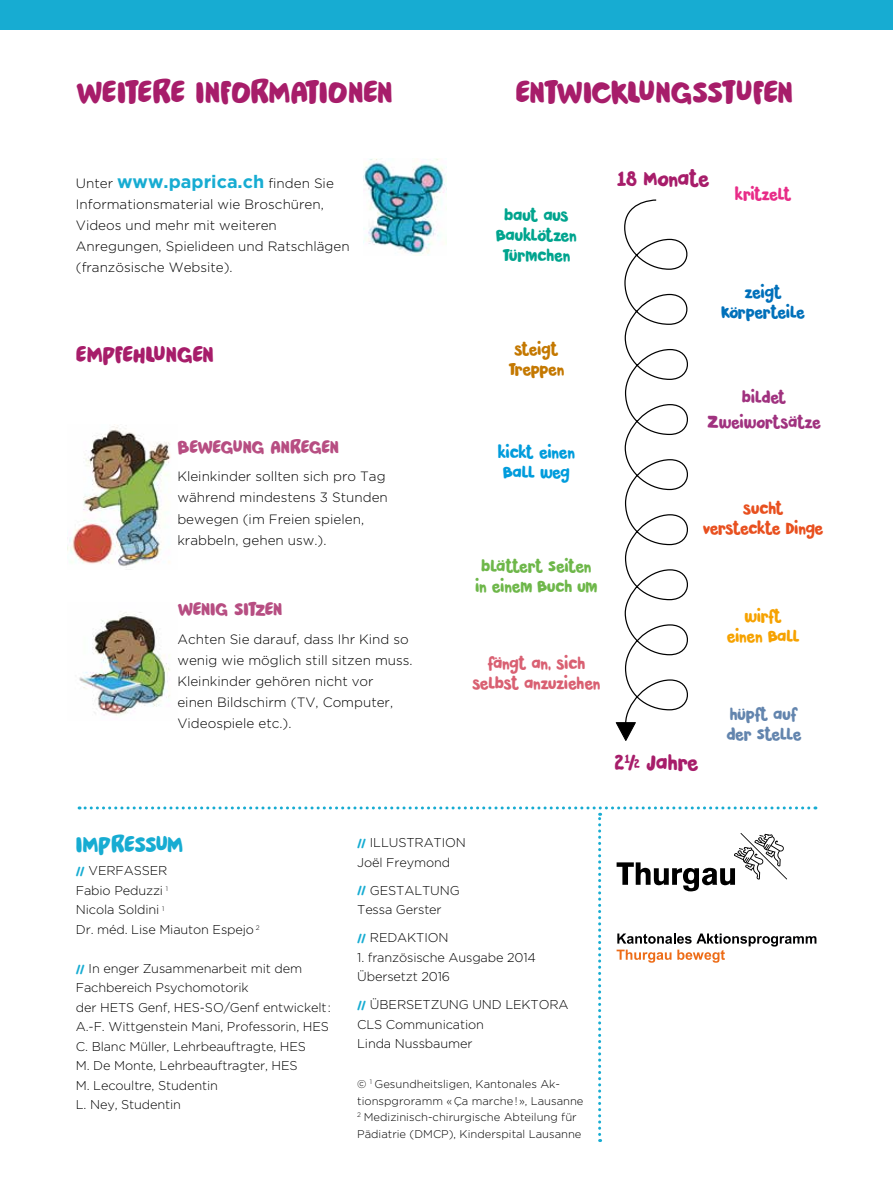
<style>
.page{position:relative;width:893px;height:1191px;background:#fff}
.page>*{position:absolute;margin:0;border:0;box-sizing:border-box;transform-origin:0 0}
.t1{font:33px "Pardesi";letter-spacing:-.03em;color:#a71d6a}
.t2{font:24px "Pardesi";letter-spacing:-.025em;color:#a71d6a}
.t3{font:24px "Pardesi";letter-spacing:-.03em;color:#17acd2}
.t4{font:21px "Pardesi";letter-spacing:-.03em;color:#a71d6a}
.t5{font:19.5px "Pardesi";letter-spacing:-.025em;color:#b74e82}
.t6{font:16.5px/19.8px "Pardesi";letter-spacing:-.03em;color:#d96072;text-align:center}
.t7{font:16.5px/19.8px "Pardesi";letter-spacing:-.03em;color:#6eb74a;text-align:center}
.t8{font:16.5px/19.8px "Pardesi";letter-spacing:-.03em;color:#00a48e;text-align:center}
.t9{font:16.5px/19.8px "Pardesi";letter-spacing:-.03em;color:#e8501f;text-align:center}
.t10{font:16.5px/25.2px "Pardesi";letter-spacing:-.03em;color:#a0327f;text-align:center}
.t11{font:16.5px/19.8px "Pardesi";letter-spacing:-.03em;color:#6385ae}
.t12{font:16.5px/19.8px "Pardesi";letter-spacing:-.03em;color:#009cdc;text-align:center}
.t13{font:16.5px/19.8px "Pardesi";letter-spacing:-.035em;color:#0070ba;text-align:center}
.t14{font:16.5px/19.8px "Pardesi";letter-spacing:-.03em;color:#f6a200;text-align:center}
.t15{font:16.5px/19.8px "Pardesi";letter-spacing:-.04em;color:#c47800;text-align:center}
.t16{font:16.5px "Pardesi";letter-spacing:-.05em;color:#e82c88}
.t17{font:300 13.5px/21px "Gotham";color:#000}
.t18{font:300 12.75px/19.5px "Gotham";letter-spacing:-.01em;color:#000}
.t19{font:300 11.25px/16.5px "Gotham";color:#000}
.s1{font-weight:700;font-size:18px;color:#17acd2}
.s2{font-size:21px}
.s3{font-size:12.3px}
.s4{font-family:"Pardesi";font-weight:400;color:#17acd2}
</style>
<div class="page">
<div style="left:0;top:0;width:893px;height:30px;background:#17acd2"></div>
<img style="left:68px;top:424px;width:103px;height:144px">
<img style="left:79px;top:612px;width:91px;height:104px">
<img style="left:363px;top:159px;width:83px;height:95px">
<svg style="left:616px;top:199px;width:72px;height:542px"></svg>
<svg style="left:79px;top:806px;width:737px;height:336px"></svg>
<h1 class="t1" style="left:76px;top:68px;width:318px">WEITERE INFORMATIONEN</h1>
<p class="t17" style="left:76px;top:173px;width:275px">Unter <span class="s1">www.paprica.ch</span> finden Sie Informationsmaterial wie Broschüren, Videos und mehr mit weiteren Anregungen, Spielideen und Ratschlägen (französische Website).</p>
<h2 class="t2" style="left:76px;top:337px;width:140px">EMPFEHLUNGEN</h2>
<h3 class="t5" style="left:177px;top:433px;width:163px">BEWEGUNG ANREGEN</h3>
<p class="t17" style="left:177px;top:466px;width:212px">Kleinkinder sollten sich pro Tag während mindestens 3 Stunden bewegen (im Freien spielen, krabbeln, gehen usw.).</p>
<h3 class="t5" style="left:177px;top:594px;width:106px">WENIG SITZEN</h3>
<p class="t17" style="left:177px;top:628px;width:237px">Achten Sie darauf, dass Ihr Kind so wenig wie möglich still sitzen muss.<br>Kleinkinder gehören nicht vor einen Bildschirm (TV, Computer,<br>Videospiele etc.).</p>
<h1 class="t1" style="left:515px;top:68px;width:279px">ENTWICKLUNGSSTUFEN</h1>
<p class="t8" style="left:496px;top:205px;width:82px">BAUT AUS<br>BAUKLÖTZEN<br>TÜRMCHEN</p>
<p class="t15" style="left:508px;top:339px;width:57px">STEIGT<br>TREPPEN</p>
<p class="t12" style="left:498px;top:442px;width:79px">KICKT EINEN<br>BALL WEG</p>
<p class="t7" style="left:475px;top:556px;width:124px">BLÄTTERT SEITEN<br>IN EINEM BUCH UM</p>
<p class="t6" style="left:472px;top:653px;width:130px">FÄNGT AN, SICH<br>SELBST ANZUZIEHEN</p>
<h3 class="t4" style="left:617px;top:163px;width:94px">18 MONATE</h3>
<p class="t16" style="left:735px;top:182px;width:58px">KRITZELT</p>
<p class="t13" style="left:721px;top:282px;width:86px">ZEIGT<br>KÖRPERTEILE</p>
<p class="t10" style="left:707px;top:384px;width:116px">BILDET<br><span class="s2">Z</span>WEIWORTSÄTZE</p>
<p class="t9" style="left:703px;top:498px;width:122px">SUCHT<br>VERSTECKTE DINGE</p>
<p class="t14" style="left:727px;top:606px;width:75px">WIRFT<br>EINEN BALL</p>
<h3 class="t4" style="left:614px;top:747px;width:86px">2<sup>1</sup>/<span class="s3">2</span> JAHRE</h3>
<p class="t11" style="left:726px;top:704px;width:77px">HÜPFT AUF<br>DER STELLE</p>
<h2 class="t3" style="left:76px;top:827px;width:109px">IMPRESSUM</h2>
<p class="t18" style="left:76px;top:861px;width:185px"><span class="s4">//</span> VERFASSER<br>Fabio Peduzzi <sup>1<br></sup>Nicola Soldini <sup>1<br></sup>Dr. méd. Lise Miauton Espejo <sup>2</sup></p>
<p class="t18" style="left:76px;top:958px;width:257px"><span class="s4">//</span> In enger Zusammenarbeit mit dem<br>Fachbereich Psychomotorik<br>der HETS Genf, HES-SO/Genf entwickelt :<br>A.-F. Wittgenstein Mani, Professorin, HES<br>C. Blanc Müller, Lehrbeauftragte, HES<br>M. De Monte, Lehrbeauftragter, HES<br>M. Lecoultre, Studentin<br>L. Ney, Studentin</p>
<p class="t18" style="left:357px;top:832px;width:110px"><span class="s4">//</span> ILLUSTRATION<br>Joël Freymond</p>
<p class="t18" style="left:357px;top:880px;width:104px"><span class="s4">//</span> GESTALTUNG<br>Tessa Gerster</p>
<p class="t18" style="left:357px;top:927px;width:93px"><span class="s4">//</span> REDAKTION</p>
<p class="t18" style="left:357px;top:947px;width:180px">1. französische Ausgabe 2014<br>Übersetzt 2016</p>
<p class="t18" style="left:357px;top:994px;width:213px"><span class="s4">//</span> ÜBERSETZUNG UND LEKTORA<br>CLS Communication<br>Linda Nussbaumer</p>
<p class="t19" style="left:357px;top:1075px;width:228px">© <sup>1</sup> Gesundheitsligen, Kantonales Ak&shy;tionspgroramm «Ça marche!», Lausanne <sup>2</sup> Medizinisch-chirurgische Abteilung für Pädiatrie (DMCP), Kinderspital Lausanne</p>
</div>
